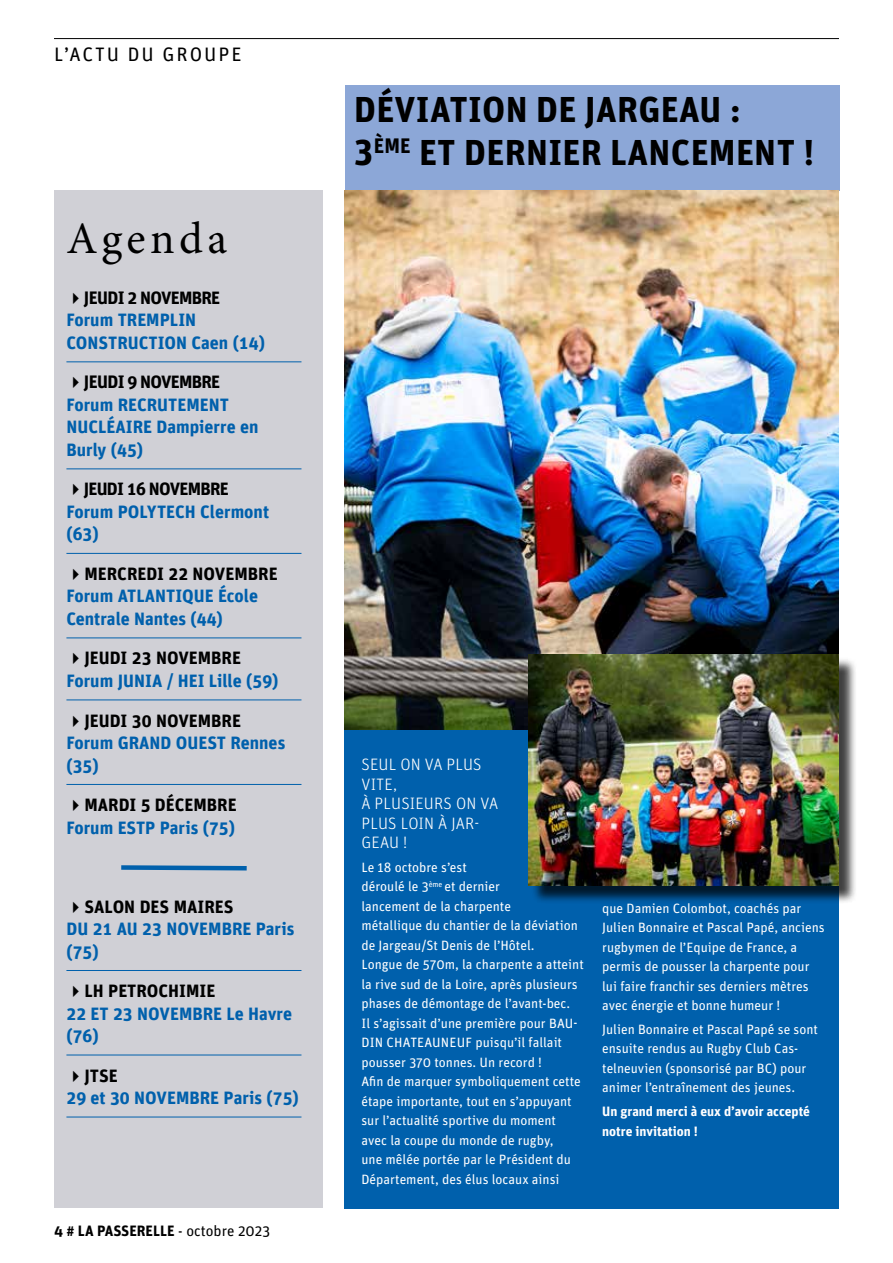
<style>
.page{position:relative;width:893px;height:1263px;background:#fff}
.page>*{position:absolute;margin:0;border:0;box-sizing:border-box;transform-origin:0 0}
.t1{font:45px "Minion Pro";letter-spacing:.095em;color:#000}
.t2{font:700 36px/43.2px "Unit Pro";letter-spacing:.01em;color:#000}
.t3{font:19.5px "Unit Regular TF";letter-spacing:.1em;color:#000}
.t4{font:18px/22.5px "Unit Bold TF";color:#0060ac}
.t5{font:300 16.5px/19.5px "Unit Pro";letter-spacing:.01em;color:#fff}
.t6{font:700 15px "Unit Pro";color:#000}
.t7{font:13.5px/19.5px "Unit Pro";color:#fff}
.t8{font:700 13.5px/19.5px "Unit Pro";color:#fff}
.s1{color:#000}
.s2{font-family:"Unit Pro";font-weight:700;color:#000}
.s3{font-weight:400}
</style>
<div class="page">
<hr style="left:54px;top:38px;width:785px;height:1px;background:#000">
<div style="left:345px;top:85px;width:495px;height:105px;background:#8ca7d7"></div>
<img style="left:344px;top:190px;width:495px;height:540px">
<div style="left:344px;top:730px;width:495px;height:478px;background:#0060ac"></div>
<div style="left:54px;top:190px;width:269px;height:1018px;background:#d0d0d6"></div>
<hr style="left:66px;top:362px;width:235px;height:1px;background:#0060ac">
<hr style="left:66px;top:469px;width:235px;height:1px;background:#0060ac">
<hr style="left:66px;top:553px;width:235px;height:1px;background:#0060ac">
<hr style="left:66px;top:638px;width:235px;height:1px;background:#0060ac">
<hr style="left:66px;top:700px;width:235px;height:1px;background:#0060ac">
<hr style="left:66px;top:784px;width:235px;height:1px;background:#0060ac">
<hr style="left:66px;top:970px;width:235px;height:1px;background:#0060ac">
<hr style="left:66px;top:1055px;width:235px;height:1px;background:#0060ac">
<hr style="left:66px;top:1117px;width:235px;height:1px;background:#0060ac">
<svg style="left:121px;top:865px;width:126px;height:6px"></svg>
<div style="left:531px;top:657px;width:327px;height:247px;background:#000;opacity:.75"></div>
<img style="left:529px;top:655px;width:310px;height:230px">
<h3 class="t3" style="left:54px;top:43px;width:189px">L’ACTU DU GROUPE</h3>
<h1 class="t1" style="left:66px;top:208px;width:162px">Agenda</h1>
<h3 class="t4" style="left:66px;top:286px;width:200px"><span class="s1">✔</span><span class="s2">JEUDI</span> <span class="s1">2 NOVEMBRE<br></span>Forum TREMPLIN<br>CONSTRUCTION Caen (14)</h3>
<h3 class="t4" style="left:66px;top:370px;width:194px"><span class="s1">✔</span><span class="s2">JEUDI</span> <span class="s1">9 NOVEMBRE<br></span>Forum RECRUTEMENT<br>NUCLÉAIRE Dampierre en<br>Burly (45)</h3>
<h3 class="t4" style="left:66px;top:478px;width:204px"><span class="s1">✔JEUDI 16 NOVEMBRE<br></span>Forum POLYTECH Clermont (63)</h3>
<h3 class="t4" style="left:66px;top:562px;width:213px"><span class="s1">✔MERCREDI 22 NOVEMBRE<br></span>Forum ATLANTIQUE École<br>Centrale Nantes (44)</h3>
<h3 class="t4" style="left:66px;top:647px;width:214px"><span class="s1">✔JEUDI 23 NOVEMBRE<br></span>Forum JUNIA / HEI Lille (59)</h3>
<h3 class="t4" style="left:66px;top:709px;width:220px"><span class="s1">✔JEUDI 30 NOVEMBRE<br></span>Forum GRAND OUEST Rennes (35)</h3>
<h3 class="t4" style="left:66px;top:793px;width:172px"><span class="s1">✔MARDI 5 DÉCEMBRE<br></span>Forum ESTP Paris (75)</h3>
<h3 class="t4" style="left:66px;top:895px;width:229px"><span class="s1">✔SALON DES MAIRES<br></span>DU 21 AU 23 NOVEMBRE Paris (75)</h3>
<h3 class="t4" style="left:66px;top:979px;width:227px"><span class="s1">✔LH PETROCHIMIE<br></span>22 ET 23 NOVEMBRE Le Havre (76)</h3>
<h3 class="t4" style="left:66px;top:1064px;width:234px"><span class="s1">✔JTSE<br></span>29 et 30 NOVEMBRE Paris (75)</h3>
<p class="t6" style="left:54px;top:1219px;width:218px">4 # LA PASSERELLE <span class="s3">- octobre 2023</span></p>
<h2 class="t2" style="left:354px;top:86px;width:462px">DÉVIATION DE JARGEAU :<br>3<sup>ÈME</sup> ET DERNIER LANCEMENT !</h2>
<p class="t5" style="left:361px;top:754px;width:138px">SEUL ON VA PLUS<br>VITE,<br>À PLUSIEURS ON VA<br>PLUS LOIN À JAR-<br>GEAU !</p>
<p class="t7" style="left:361px;top:857px;width:224px">Le 18 octobre s’est<br>déroulé le 3<sup>ème</sup> et dernier<br>lancement de la charpente<br>métallique du chantier de la déviation de Jargeau/St Denis de l’Hôtel.<br>Longue de 570m, la charpente a atteint la rive sud de la Loire, après plusieurs phases de démontage de l’avant-bec.<br>Il s’agissait d’une première pour BAU-DIN CHATEAUNEUF puisqu’il fallait pousser 370 tonnes. Un record !<br>Afin de marquer symboliquement cette étape importante, tout en s’appuyant sur l’actualité sportive du moment avec la coupe du monde de rugby,<br>une mêlée portée par le Président du Département, des élus locaux ainsi</p>
<p class="t7" style="left:602px;top:898px;width:224px">que Damien Colombot, coachés par Julien Bonnaire et Pascal Papé, anciens rugbymen de l’Equipe de France, a permis de pousser la charpente pour lui faire franchir ses derniers mètres avec énergie et bonne humeur !</p>
<p class="t7" style="left:602px;top:1019px;width:217px">Julien Bonnaire et Pascal Papé se sont ensuite rendus au Rugby Club Cas&shy;telneuvien (sponsorisé par BC) pour animer l’entraînement des jeunes.</p>
<p class="t8" style="left:602px;top:1101px;width:209px">Un grand merci à eux d’avoir accepté notre invitation !</p>
</div>
